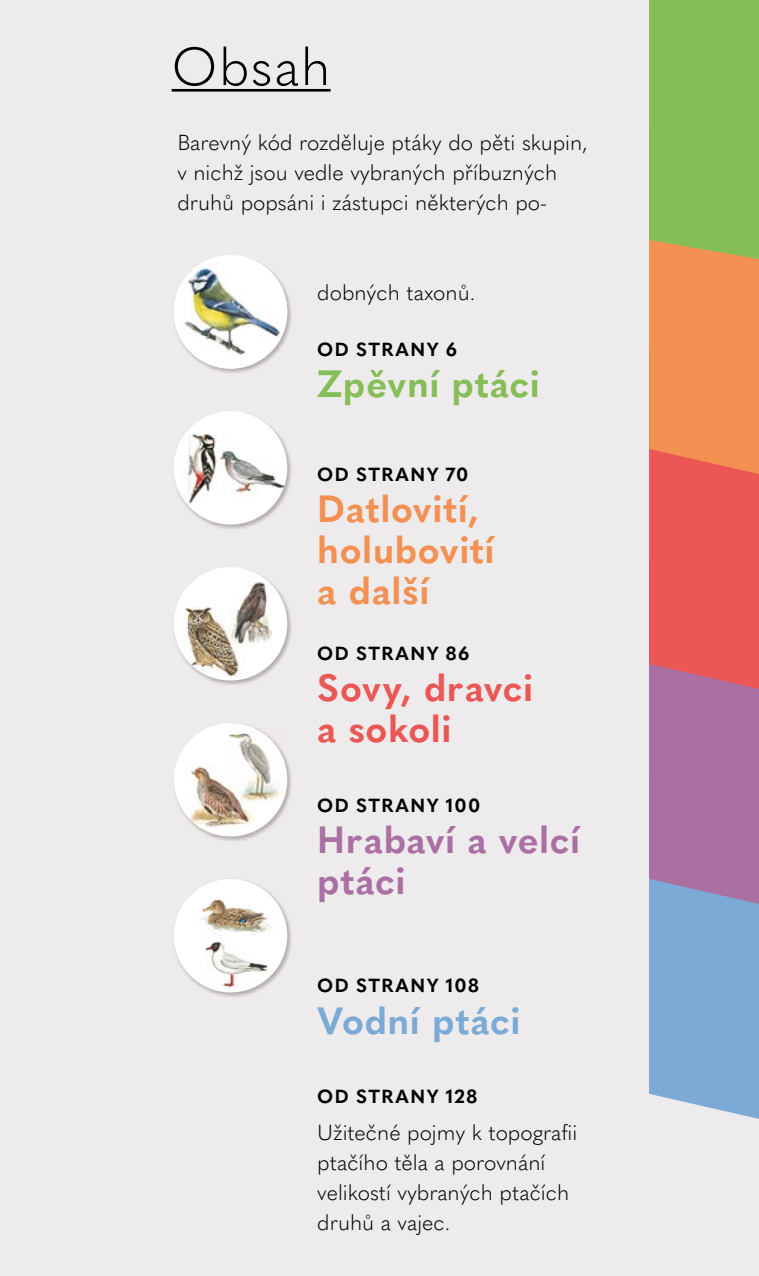
<style>
.page{position:relative;width:759px;height:1276px;background:#fff}
.page>*{position:absolute;margin:0;border:0;box-sizing:border-box;transform-origin:0 0}
.t1{font:300 52.5px "Quasimoda";letter-spacing:.03em;color:#000}
.t2{font:700 37.5px/41.2px "Quasimoda";letter-spacing:.015em;color:#f39052}
.t3{font:700 37.5px/41.2px "Quasimoda";letter-spacing:.015em;color:#ea5755}
.t4{font:700 37.5px/41.2px "Quasimoda";letter-spacing:.015em;color:#aa6fa3}
.t5{font:700 37.5px "Quasimoda";letter-spacing:.015em;color:#85bd56}
.t6{font:700 37.5px "Quasimoda";letter-spacing:.015em;color:#7caad6}
.t7{font:300 21.5px/30px "Quasimoda";color:#000}
.t8{font:700 18.75px "Quasimoda";letter-spacing:.08em;color:#000}
</style>
<div class="page">
<div style="left:0;top:0;width:758px;height:1276px;background:#eeebed"></div>
<svg style="left:649px;top:0;width:109px;height:1119px;background:#b38e7e"></svg>
<hr style="left:171px;top:89px;width:159px;height:3px;background:#000">
<div style="left:173px;top:410px;width:120px;height:120px;background:#4b3e34;opacity:.35"></div>
<div style="left:174px;top:411px;width:113px;height:113px;background:#fff;border-radius:50%"></div>
<img style="left:174px;top:432px;width:43px;height:71px">
<div style="left:173px;top:255px;width:120px;height:119px;background:#4b3e34;opacity:.35"></div>
<img style="left:174px;top:255px;width:113px;height:114px;border-radius:57px">
<div style="left:173px;top:722px;width:120px;height:120px;background:#4b3e34;opacity:.35"></div>
<div style="left:174px;top:723px;width:113px;height:113px;background:#fff;border-radius:50%"></div>
<img style="left:184px;top:766px;width:71px;height:62px">
<div style="left:173px;top:878px;width:120px;height:120px;background:#4b3e34;opacity:.35"></div>
<div style="left:174px;top:879px;width:113px;height:113px;background:#fff;border-radius:50%"></div>
<img style="left:191px;top:889px;width:86px;height:46px">
<div style="left:173px;top:566px;width:120px;height:120px;background:#4b3e34;opacity:.35"></div>
<div style="left:174px;top:567px;width:113px;height:113px;background:#fff;border-radius:50%"></div>
<img style="left:177px;top:606px;width:62px;height:71px">
<img style="left:230px;top:581px;width:41px;height:68px">
<img style="left:205px;top:935px;width:61px;height:53px">
<img style="left:229px;top:728px;width:57px;height:75px">
<img style="left:220px;top:442px;width:64px;height:60px">
<h1 class="t1" style="left:171px;top:27px;width:160px">Obsah</h1>
<p class="t7" style="left:177px;top:126px;width:411px">Barevný kód rozděluje ptáky do pěti skupin, v nichž jsou vedle vybraných příbuzných druhů popsáni i zástupci některých po-</p>
<p class="t7" style="left:317px;top:276px;width:159px">dobných taxonů.</p>
<p class="t8" style="left:317px;top:334px;width:141px">OD STRANY 6</p>
<h2 class="t5" style="left:317px;top:354px;width:224px">Zpěvní ptáci</h2>
<p class="t8" style="left:317px;top:459px;width:153px">OD STRANY 70</p>
<h2 class="t2" style="left:317px;top:485px;width:179px">Datlovití, holubovití a další</h2>
<p class="t8" style="left:317px;top:638px;width:154px">OD STRANY 86</p>
<h2 class="t3" style="left:317px;top:664px;width:217px">Sovy, dravci a sokoli</h2>
<p class="t8" style="left:317px;top:791px;width:164px">OD STRANY 100</p>
<h2 class="t4" style="left:317px;top:816px;width:264px">Hrabaví a velcí ptáci</h2>
<p class="t8" style="left:317px;top:971px;width:163px">OD STRANY 108</p>
<h2 class="t6" style="left:317px;top:991px;width:205px">Vodní ptáci</h2>
<p class="t8" style="left:317px;top:1082px;width:161px">OD STRANY 128</p>
<p class="t7" style="left:317px;top:1116px;width:261px">Užitečné pojmy k topografii ptačího těla a porovnání velikostí vybraných ptačích druhů a vajec.</p>
</div>
